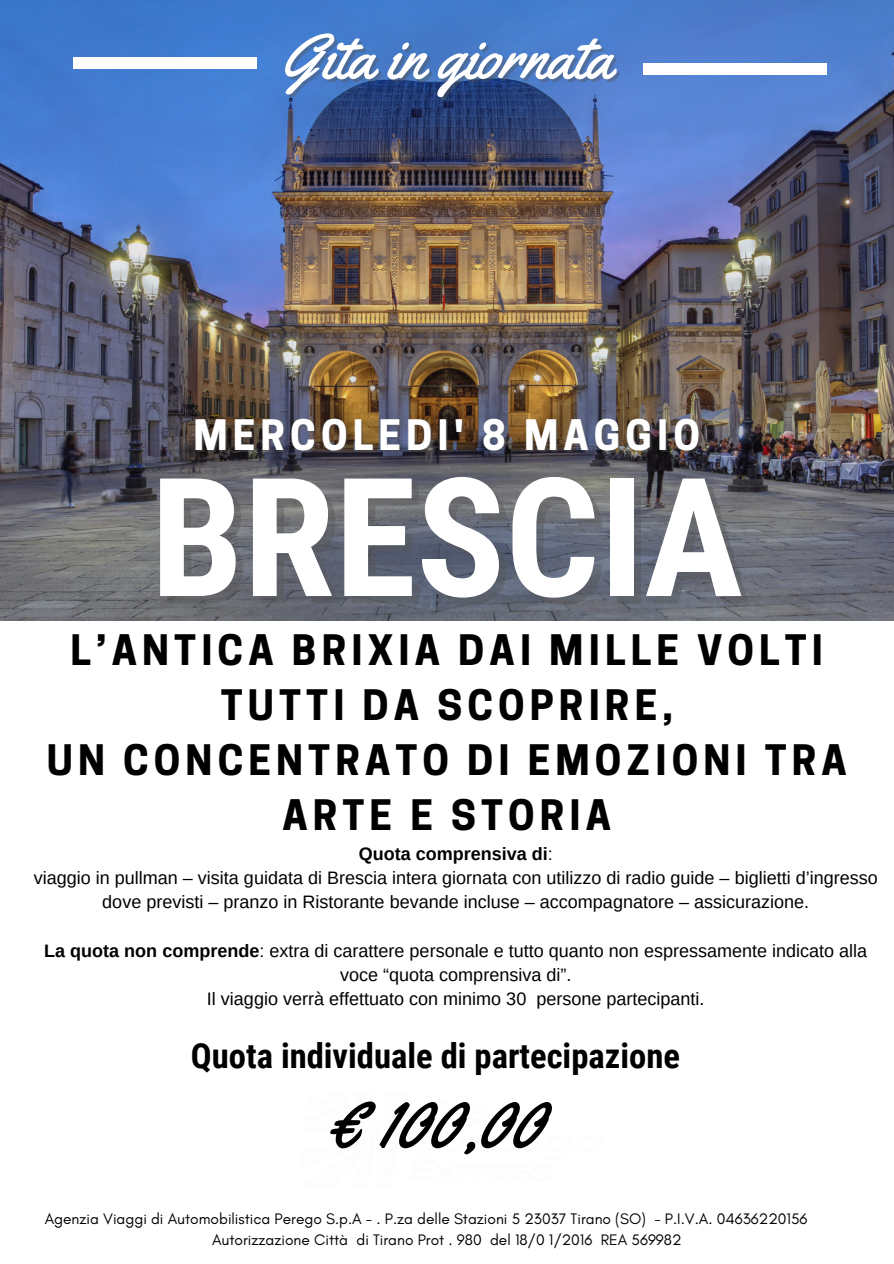
<style>
.page{position:relative;width:894px;height:1264px;background:#fff}
.page>*{position:absolute;margin:0;border:0;box-sizing:border-box;transform-origin:0 0}
.t1{font:700 165.15px "Roboto Condensed";color:#fff}
.t2{font:75px "Yellowtail";color:#000}
.t3{font:63.15px "Yellowtail";color:#fff}
.t4{font:700 39.45px/55.2px "Cooper Hewitt";letter-spacing:.13em;color:#000;text-align:center}
.t5{font:700 39.45px "Cooper Hewitt";letter-spacing:.13em;color:#fff}
.t6{font:700 34.65px "Roboto Condensed";color:#000}
.t7{font:18px/24.2px "Arimo";color:#000;text-align:center}
.t8{font:15.45px "Glacial Indifference";color:#000}
.s1{font-weight:700}
</style>
<div class="page">
<img style="left:0;top:0;width:893px;height:620px">
<div style="left:73px;top:57px;width:183px;height:12px;background:#fff"></div>
<div style="left:643px;top:63px;width:183px;height:12px;background:#fff"></div>
<p class="t3" style="left:281px;top:17px;width:331px">Gita in giornata</p>
<h4 class="t5" style="left:193px;top:420px;width:508px">MERCOLEDI' 8 MAGGIO</h4>
<h3 class="t1" style="left:151px;top:443px;width:593px">BRESCIA</h3>
<p class="t4" style="left:47px;top:627px;width:801px">L’ANTICA BRIXIA DAI MILLE VOLTI<br>TUTTI DA SCOPRIRE,<br>UN CONCENTRATO DI EMOZIONI TRA<br>ARTE E STORIA</p>
<h6 class="t7" style="left:34px;top:841px;width:845px"><span class="s1">Quota comprensiva di</span>:<br>viaggio in pullman – visita guidata di Brescia intera giornata con utilizzo di radio guide – biglietti d’ingresso dove previsti – pranzo in Ristorante bevande incluse – accompagnatore – assicurazione.</h6>
<h5 class="t7" style="left:44px;top:938px;width:824px"><span class="s1">La quota non comprende</span>: extra di carattere personale e tutto quanto non espressamente indicato alla voce “quota comprensiva di”.<br>Il viaggio verrà effettuato con minimo 30 persone partecipanti.</h5>
<h4 class="t6" style="left:191px;top:1035px;width:490px">Quota individuale di partecipazione</h4>
<h6 class="t2" style="left:328px;top:1074px;width:217px">€ 100,00</h6>
<h2 class="t8" style="left:45px;top:1208px;width:764px">Agenzia Viaggi di Automobilistica Perego S.p.A - . P.za delle Stazioni 5 23037 Tirano (SO) - P.I.V.A. 04636220156</h2>
<p class="t8" style="left:212px;top:1230px;width:471px">Autorizzazione Città di Tirano Prot . 980 del 18/0 1/2016 REA 569982</p>
</div>
